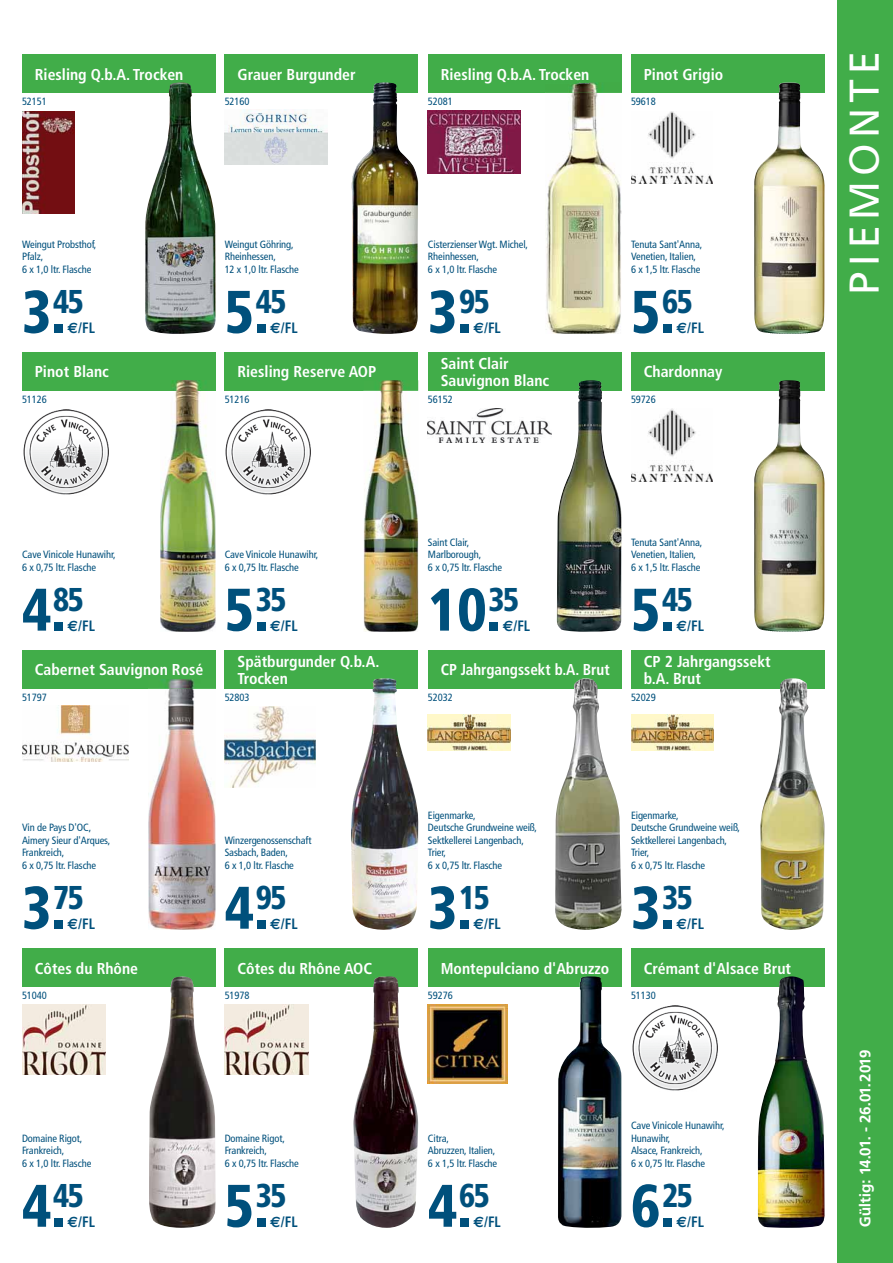
<style>
.page{position:relative;width:893px;height:1263px;background:#fff}
.page>*{position:absolute;margin:0;border:0;box-sizing:border-box;transform-origin:0 0}
.t1{font:900 condensed 60px "Frutiger LT Std";color:#00507c;scale:.94 1}
.t2{font:41.25px "Frutiger BQ";letter-spacing:.17em;color:#fff}
.t3{font:700 condensed 15.75px/16.5px "Frutiger LT Std";color:#fff}
.t4{font:700 condensed 15.75px "Frutiger LT Std";color:#fff;scale:.96 1}
.t5{font:700 condensed 15px "Frutiger LT Std";color:#00507c;scale:.94 1}
.t6{font:700 15px "Frutiger BQ";letter-spacing:.01em;color:#fff}
.t7{font:condensed 10.5px/12.6px "Frutiger LT Std";letter-spacing:-.01em;color:#00507c}
.s1{font-family:"Euro Sans Std";font-stretch:normal}
</style>
<div class="page">
<div style="left:838px;top:0;width:55px;height:1263px;background:#41ad49"></div>
<div style="left:22px;top:54px;width:194px;height:39px;background:#41ad49"></div>
<img style="left:22px;top:112px;width:52px;height:102px">
<img style="left:145px;top:82px;width:71px;height:252px">
<div style="left:22px;top:352px;width:194px;height:39px;background:#41ad49"></div>
<img style="left:23px;top:409px;width:86px;height:86px">
<img style="left:160px;top:391px;width:56px;height:241px">
<img style="left:172px;top:380px;width:29px;height:11px">
<div style="left:22px;top:650px;width:194px;height:39px;background:#41ad49"></div>
<img style="left:22px;top:706px;width:107px;height:55px">
<img style="left:148px;top:689px;width:68px;height:241px">
<img style="left:148px;top:679px;width:68px;height:10px">
<div style="left:22px;top:948px;width:194px;height:39px;background:#41ad49"></div>
<img style="left:22px;top:1005px;width:83px;height:70px">
<img style="left:149px;top:976px;width:67px;height:252px">
<div style="left:225px;top:54px;width:193px;height:39px;background:#41ad49"></div>
<img style="left:225px;top:109px;width:103px;height:56px">
<img style="left:351px;top:82px;width:67px;height:252px">
<div style="left:225px;top:352px;width:193px;height:39px;background:#41ad49"></div>
<img style="left:225px;top:409px;width:86px;height:86px">
<img style="left:364px;top:391px;width:54px;height:241px">
<img style="left:364px;top:380px;width:54px;height:11px">
<svg style="left:364px;top:380px;width:12px;height:1px"></svg>
<div style="left:225px;top:650px;width:193px;height:39px;background:#41ad49"></div>
<img style="left:225px;top:706px;width:90px;height:81px">
<img style="left:351px;top:678px;width:68px;height:252px">
<div style="left:225px;top:948px;width:193px;height:39px;background:#41ad49"></div>
<img style="left:225px;top:1005px;width:83px;height:70px">
<img style="left:353px;top:976px;width:66px;height:252px">
<div style="left:428px;top:54px;width:193px;height:39px;background:#41ad49"></div>
<img style="left:428px;top:111px;width:93px;height:62px">
<img style="left:546px;top:93px;width:75px;height:241px">
<img style="left:545px;top:82px;width:55px;height:11px">
<img style="left:545px;top:82px;width:43px;height:1px">
<div style="left:428px;top:352px;width:193px;height:39px;background:#41ad49"></div>
<img style="left:428px;top:408px;width:124px;height:34px">
<img style="left:557px;top:380px;width:65px;height:252px">
<div style="left:428px;top:650px;width:193px;height:39px;background:#41ad49"></div>
<img style="left:428px;top:714px;width:82px;height:36px">
<img style="left:555px;top:678px;width:67px;height:252px">
<div style="left:428px;top:948px;width:193px;height:39px;background:#41ad49"></div>
<img style="left:428px;top:1005px;width:80px;height:79px">
<img style="left:558px;top:976px;width:63px;height:252px">
<div style="left:631px;top:54px;width:193px;height:39px;background:#41ad49"></div>
<img style="left:631px;top:111px;width:81px;height:72px">
<img style="left:754px;top:83px;width:70px;height:251px">
<div style="left:631px;top:352px;width:193px;height:39px;background:#41ad49"></div>
<img style="left:631px;top:409px;width:81px;height:72px">
<img style="left:754px;top:380px;width:70px;height:252px">
<div style="left:631px;top:650px;width:193px;height:39px;background:#41ad49"></div>
<img style="left:631px;top:714px;width:82px;height:36px">
<img style="left:760px;top:678px;width:64px;height:252px">
<div style="left:631px;top:948px;width:193px;height:39px;background:#41ad49"></div>
<img style="left:632px;top:1005px;width:86px;height:86px">
<img style="left:757px;top:976px;width:68px;height:252px">
<h3 class="t3" style="left:35px;top:67px;width:150px">Riesling Q.b.A. Trocken</h3>
<h3 class="t3" style="left:237px;top:67px;width:120px">Grauer Burgunder</h3>
<h3 class="t3" style="left:441px;top:67px;width:150px">Riesling Q.b.A. Trocken</h3>
<h3 class="t3" style="left:644px;top:67px;width:81px">Pinot Grigio</h3>
<p class="t7" style="left:22px;top:95px;width:26px">52151</p>
<p class="t7" style="left:225px;top:95px;width:26px">52160</p>
<p class="t7" style="left:428px;top:95px;width:26px">52081</p>
<p class="t7" style="left:631px;top:95px;width:26px">59618</p>
<p class="t7" style="left:22px;top:238px;width:76px">Weingut Probsthof,<br>Pfalz,<br>6 x 1,0 ltr. Flasche</p>
<h1 class="t1" style="left:22px;top:277px;width:67px">3.<sup>45</sup></h1>
<h3 class="t5" style="left:68px;top:321px;width:31px"><span class="s1">€</span>/FL</h3>
<p class="t7" style="left:225px;top:238px;width:76px">Weingut Göhring,<br>Rheinhessen,<br>12 x 1,0 ltr. Flasche</p>
<h1 class="t1" style="left:225px;top:277px;width:68px">5.<sup>45</sup></h1>
<h3 class="t5" style="left:270px;top:321px;width:31px"><span class="s1">€</span>/FL</h3>
<p class="t7" style="left:428px;top:238px;width:102px">Cisterzienser Wgt. Michel,<br>Rheinhessen,<br>6 x 1,0 ltr. Flasche</p>
<h1 class="t1" style="left:428px;top:277px;width:67px">3.<sup>95</sup></h1>
<h3 class="t5" style="left:474px;top:321px;width:31px"><span class="s1">€</span>/FL</h3>
<p class="t7" style="left:631px;top:238px;width:73px">Tenuta Sant'Anna,<br>Venetien, Italien,<br>6 x 1,5 ltr. Flasche</p>
<h1 class="t1" style="left:631px;top:277px;width:67px">5.<sup>65</sup></h1>
<h3 class="t5" style="left:677px;top:321px;width:31px"><span class="s1">€</span>/FL</h3>
<h2 class="t2" style="left:840px;top:294px;width:243px;rotate:-90deg">PIEMONTE</h2>
<h3 class="t3" style="left:35px;top:364px;width:76px">Pinot Blanc</h3>
<h3 class="t3" style="left:237px;top:364px;width:140px">Riesling Reserve AOP</h3>
<h3 class="t3" style="left:441px;top:356px;width:110px">Saint Clair<br>Sauvignon Blanc</h3>
<h3 class="t3" style="left:644px;top:364px;width:80px">Chardonnay</h3>
<p class="t7" style="left:22px;top:393px;width:26px">51126</p>
<p class="t7" style="left:225px;top:393px;width:26px">51216</p>
<p class="t7" style="left:428px;top:393px;width:26px">56152</p>
<p class="t7" style="left:631px;top:393px;width:26px">59726</p>
<p class="t7" style="left:22px;top:549px;width:95px">Cave Vinicole Hunawihr,<br>6 x 0,75 ltr. Flasche</p>
<h1 class="t1" style="left:22px;top:575px;width:67px">4.<sup>85</sup></h1>
<h3 class="t5" style="left:68px;top:619px;width:31px"><span class="s1">€</span>/FL</h3>
<p class="t7" style="left:225px;top:549px;width:95px">Cave Vinicole Hunawihr,<br>6 x 0,75 ltr. Flasche</p>
<h1 class="t1" style="left:225px;top:575px;width:68px">5.<sup>35</sup></h1>
<h3 class="t5" style="left:270px;top:619px;width:31px"><span class="s1">€</span>/FL</h3>
<p class="t7" style="left:428px;top:536px;width:76px">Saint Clair,<br>Marlborough,<br>6 x 0,75 ltr. Flasche</p>
<h1 class="t1" style="left:428px;top:575px;width:99px">10.<sup>35</sup></h1>
<h3 class="t5" style="left:503px;top:619px;width:31px"><span class="s1">€</span>/FL</h3>
<p class="t7" style="left:631px;top:536px;width:73px">Tenuta Sant'Anna,<br>Venetien, Italien,<br>6 x 1,5 ltr. Flasche</p>
<h1 class="t1" style="left:631px;top:575px;width:67px">5.<sup>45</sup></h1>
<h3 class="t5" style="left:677px;top:619px;width:31px"><span class="s1">€</span>/FL</h3>
<h3 class="t3" style="left:35px;top:663px;width:170px">Cabernet Sauvignon Rosé</h3>
<h3 class="t3" style="left:237px;top:654px;width:143px">Spätburgunder Q.b.A.<br>Trocken</h3>
<h3 class="t4" style="left:441px;top:663px;width:178px">CP Jahrgangssekt b.A. Brut</h3>
<h3 class="t3" style="left:644px;top:654px;width:128px">CP 2 Jahrgangssekt b.A. Brut</h3>
<p class="t7" style="left:22px;top:691px;width:26px">51797</p>
<p class="t7" style="left:225px;top:691px;width:26px">52803</p>
<p class="t7" style="left:428px;top:691px;width:26px">52032</p>
<p class="t7" style="left:631px;top:691px;width:26px">52029</p>
<p class="t7" style="left:22px;top:822px;width:90px">Vin de Pays D'OC,<br>Aimery Sieur d'Arques,<br>Frankreich,<br>6 x 0,75 ltr. Flasche</p>
<h1 class="t1" style="left:22px;top:873px;width:67px">3.<sup>75</sup></h1>
<h3 class="t5" style="left:68px;top:917px;width:31px"><span class="s1">€</span>/FL</h3>
<p class="t7" style="left:225px;top:834px;width:88px">Winzergenossenschaft<br>Sasbach, Baden,<br>6 x 1,0 ltr. Flasche</p>
<h1 class="t1" style="left:225px;top:873px;width:68px">4.<sup>95</sup></h1>
<h3 class="t5" style="left:270px;top:917px;width:31px"><span class="s1">€</span>/FL</h3>
<p class="t7" style="left:428px;top:809px;width:111px">Eigenmarke,<br>Deutsche Grundweine weiß,<br>Sektkellerei Langenbach,<br>Trier,<br>6 x 0,75 ltr. Flasche</p>
<h1 class="t1" style="left:428px;top:873px;width:67px">3.<sup>15</sup></h1>
<h3 class="t5" style="left:474px;top:917px;width:31px"><span class="s1">€</span>/FL</h3>
<p class="t7" style="left:631px;top:809px;width:111px">Eigenmarke,<br>Deutsche Grundweine weiß,<br>Sektkellerei Langenbach,<br>Trier,<br>6 x 0,75 ltr. Flasche</p>
<h1 class="t1" style="left:631px;top:873px;width:67px">3.<sup>35</sup></h1>
<h3 class="t5" style="left:677px;top:917px;width:31px"><span class="s1">€</span>/FL</h3>
<h3 class="t3" style="left:35px;top:961px;width:105px">Côtes du Rhône</h3>
<h3 class="t3" style="left:237px;top:961px;width:136px">Côtes du Rhône AOC</h3>
<h3 class="t3" style="left:441px;top:961px;width:170px">Montepulciano d'Abruzzo</h3>
<h3 class="t3" style="left:644px;top:961px;width:149px">Crémant d'Alsace Brut</h3>
<p class="t7" style="left:22px;top:989px;width:26px">51040</p>
<p class="t7" style="left:225px;top:989px;width:26px">51978</p>
<p class="t7" style="left:428px;top:989px;width:26px">59276</p>
<p class="t7" style="left:631px;top:989px;width:26px">51130</p>
<p class="t7" style="left:22px;top:1132px;width:71px">Domaine Rigot,<br>Frankreich,<br>6 x 1,0 ltr. Flasche</p>
<h1 class="t1" style="left:22px;top:1171px;width:67px">4.<sup>45</sup></h1>
<h3 class="t5" style="left:68px;top:1215px;width:31px"><span class="s1">€</span>/FL</h3>
<p class="t7" style="left:225px;top:1132px;width:76px">Domaine Rigot,<br>Frankreich,<br>6 x 0,75 ltr. Flasche</p>
<h1 class="t1" style="left:225px;top:1171px;width:68px">5.<sup>35</sup></h1>
<h3 class="t5" style="left:270px;top:1215px;width:31px"><span class="s1">€</span>/FL</h3>
<p class="t7" style="left:428px;top:1132px;width:71px">Citra,<br>Abruzzen, Italien,<br>6 x 1,5 ltr. Flasche</p>
<h1 class="t1" style="left:428px;top:1171px;width:67px">4.<sup>65</sup></h1>
<h3 class="t5" style="left:474px;top:1215px;width:31px"><span class="s1">€</span>/FL</h3>
<p class="t7" style="left:631px;top:1120px;width:95px">Cave Vinicole Hunawihr,<br>Hunawihr,<br>Alsace, Frankreich,<br>6 x 0,75 ltr. Flasche</p>
<h1 class="t1" style="left:631px;top:1171px;width:67px">6.<sup>25</sup></h1>
<h3 class="t5" style="left:677px;top:1215px;width:31px"><span class="s1">€</span>/FL</h3>
<h3 class="t6" style="left:856px;top:1227px;width:178px;rotate:-90deg">Gültig: 14.01. - 26.01.2019</h3>
</div>
